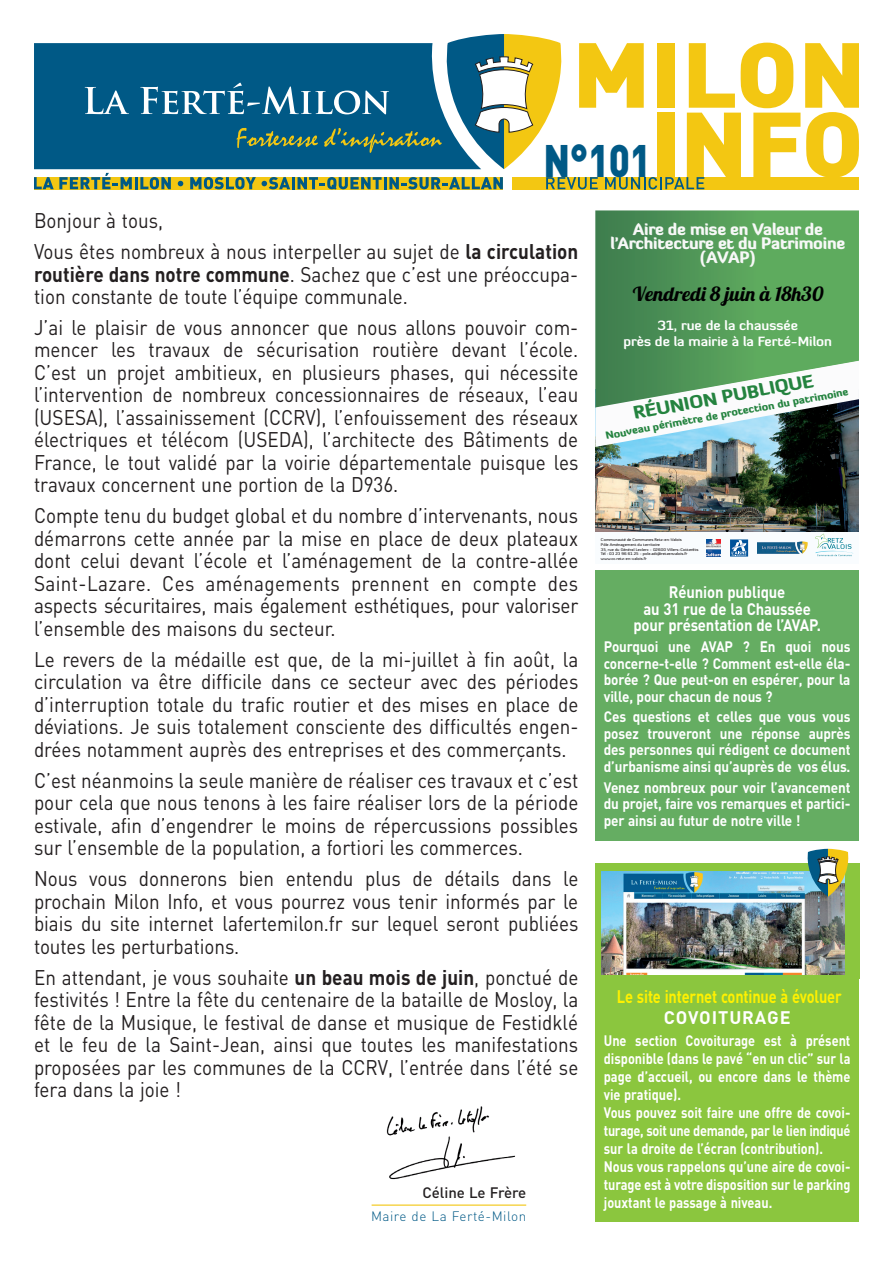
<style>
.page{position:relative;width:893px;height:1263px;background:#fff}
.page>*{position:absolute;margin:0;border:0;box-sizing:border-box;transform-origin:0 0}
.t1{font:900 45px "DIN";color:#005986;scale:.85 1}
.t2{font:21px/22.5px "DIN";color:#231f20;text-align:justify;scale:.9 1}
.t3{font:19.5px "Lobster 1.4";color:#000001;scale:1.06 1}
.t4{font:700 18px "DIN";letter-spacing:-.01em;color:#fff101;scale:.81 1}
.t5{font:700 18px "DIN";letter-spacing:.05em;color:#fff}
.t6{font:900 17.55px "Diavlo";color:#24833f;scale:1.05 1}
.t7{font:700 16.5px/16.5px "DIN";letter-spacing:-.01em;color:#fff;text-align:center;scale:.9 1}
.t8{font:900 16.05px/13.8px "Diavlo";letter-spacing:-.015em;color:#f7f8f7;text-align:center}
.t9{font:700 15px/16.5px "DIN";letter-spacing:-.01em;color:#fff;text-align:justify;scale:.9 1}
.t10{font:700 15px/18px "DIN";letter-spacing:-.01em;color:#fff;scale:.85 1}
.t11{font:500 15px "DIN";letter-spacing:-.005em;color:#231f20}
.t12{font:300 13.5px "DIN";letter-spacing:.035em;color:#005986}
.t13{font:700 13.05px/15.6px "Diavlo";color:#fff;text-align:center;scale:1.06 1}
.t14{font:900 10.05px "Diavlo";color:#24833f;scale:1.05 1}
.t15{font:500 3.9px/4.7px "Diavlo";color:#231f20;scale:1.06 1}
.s1{font-weight:700}
</style>
<div class="page">
<img style="left:386px;top:1106px;width:129px;height:74px">
<div style="left:595px;top:863px;width:264px;height:115px;background:#8bc63e"></div>
<div style="left:595px;top:975px;width:264px;height:246px;background:#8bc63e"></div>
<img style="left:602px;top:872px;width:243px;height:102px">
<svg style="left:803px;top:849px;width:46px;height:48px;background:#8ca481"></svg>
<svg style="left:34px;top:34px;width:825px;height:156px"></svg>
<div style="left:503px;top:175px;width:9px;height:17px;background:#fff"></div>
<hr style="left:372px;top:1204px;width:154px;height:2px;background:#f3c712">
<img style="left:595px;top:447px;width:264px;height:85px">
<svg style="left:595px;top:210px;width:264px;height:151px;background:#549c5a"></svg>
<svg style="left:595px;top:361px;width:264px;height:86px"></svg>
<div style="left:595px;top:532px;width:264px;height:31px;background:#f9fcfe"></div>
<svg style="left:815px;top:534px;width:38px;height:22px"></svg>
<img style="left:757px;top:541px;width:51px;height:13px">
<svg style="left:730px;top:539px;width:18px;height:17px"></svg>
<img style="left:706px;top:539px;width:14px;height:17px">
<div style="left:595px;top:570px;width:264px;height:270px;background:#65ad62"></div>
<h1 class="t1" style="left:543px;top:131px;width:128px">N°101</h1>
<p class="t2" style="left:34px;top:204px;width:606px;line-height:31px">Bonjour à tous,<br>Vous êtes nombreux à nous interpeller au sujet de <span class="s1">la circulation</span></p>
<p class="t2" style="left:34px;top:262px;width:606px"><span class="s1">routière dans notre commune</span>. Sachez que c’est une préoccupa&shy;tion constante de toute l’équipe communale.</p>
<p class="t2" style="left:34px;top:316px;width:606px">J’ai le plaisir de vous annoncer que nous allons pouvoir com&shy;mencer les travaux de sécurisation routière devant l’école.<br>C’est un projet ambitieux, en plusieurs phases, qui nécessite l’intervention de nombreux concessionnaires de réseaux, l’eau (USESA), l’assainissement (CCRV), l’enfouissement des réseaux électriques et télécom (USEDA), l’architecte des Bâtiments de France, le tout validé par la voirie départementale puisque les travaux concernent une portion de la D936.</p>
<p class="t2" style="left:34px;top:504px;width:606px">Compte tenu du budget global et du nombre d’intervenants, nous démarrons cette année par la mise en place de deux plateaux dont celui devant l’école et l’aménagement de la contre-allée Saint-Lazare. Ces aménagements prennent en compte des aspects sécuritaires, mais également esthétiques, pour valoriser l’ensemble des maisons du secteur.</p>
<p class="t2" style="left:34px;top:648px;width:606px">Le revers de la médaille est que, de la mi-juillet à fin août, la circulation va être difficile dans ce secteur avec des périodes d’interruption totale du trafic routier et des mises en place de déviations. Je suis totalement consciente des difficultés engen&shy;drées notamment auprès des entreprises et des commerçants.</p>
<p class="t2" style="left:34px;top:769px;width:606px">C’est néanmoins la seule manière de réaliser ces travaux et c’est pour cela que nous tenons à les faire réaliser lors de la période estivale, afin d’engendrer le moins de répercussions possibles sur l’ensemble de la population, a fortiori les commerces.</p>
<p class="t2" style="left:34px;top:867px;width:606px">Nous vous donnerons bien entendu plus de détails dans le prochain Milon Info, et vous pourrez vous tenir informés par le biais du site internet lafertemilon.fr sur lequel seront publiées toutes les perturbations.</p>
<p class="t2" style="left:34px;top:966px;width:606px">En attendant, je vous souhaite <span class="s1">un beau mois de juin</span>, ponctué de festivités ! Entre la fête du centenaire de la bataille de Mosloy, la fête de la Musique, le festival de danse et musique de Festidklé et le feu de la Saint-Jean, ainsi que toutes les manifestations proposées par les communes de la CCRV, l’entrée dans l’été se fera dans la joie !</p>
<p class="t11" style="left:422px;top:1183px;width:105px">Céline Le Frère</p>
<p class="t12" style="left:371px;top:1207px;width:157px">Maire de La Ferté-Milon</p>
<p class="t8" style="left:610px;top:222px;width:236px">Aire de mise en Valeur de l’Architecture et du Patrimoine (AVAP)</p>
<p class="t3" style="left:633px;top:281px;width:181px">Vendredi 8 juin à 18h30</p>
<p class="t13" style="left:624px;top:317px;width:198px">31, rue de la chaussée<br>près de la mairie à la Ferté-Milon</p>
<p class="t6" style="left:632px;top:401px;width:176px;rotate:-10deg">RÉUNION PUBLIQUE</p>
<p class="t14" style="left:604px;top:428px;width:236px;rotate:-10deg">Nouveau périmètre de protection du patrimoine</p>
<p class="t15" style="left:601px;top:538px;width:94px">Communauté de Communes Retz-en-Valois<br>Pôle Aménagement du territoire<br>35, rue du Général Leclerc - 02600 Villers-Cotterêts Tél : 03 23 96 61 25 - pole.adt@retzenvalois.fr www.cc.retz-en-valois.fr</p>
<p class="t7" style="left:633px;top:583px;width:210px">Réunion publique<br>au 31 rue de la Chaussée pour présentation de l’AVAP.</p>
<p class="t9" style="left:604px;top:638px;width:276px">Pourquoi une AVAP ? En quoi nous concerne-t-elle ? Comment est-elle éla&shy;borée ? Que peut-on en espérer, pour la ville, pour chacun de nous ?</p>
<p class="t9" style="left:604px;top:708px;width:276px">Ces questions et celles que vous vous posez trouveront une réponse auprès des personnes qui rédigent ce document d’urbanisme ainsi qu’auprès de vos élus.</p>
<p class="t9" style="left:604px;top:778px;width:276px">Venez nombreux pour voir l’avancement du projet, faire vos remarques et partici&shy;per ainsi au futur de notre ville !</p>
<p class="t4" style="left:617px;top:985px;width:279px">Le site internet continue à évoluer</p>
<p class="t5" style="left:664px;top:1006px;width:128px">COVOITURAGE</p>
<p class="t10" style="left:604px;top:1031px;width:292px">Une section Covoiturage est à présent disponible (dans le pavé “en un clic” sur la page d’accueil, ou encore dans le thème vie pratique).<br>Vous pouvez soit faire une offre de covoi&shy;turage, soit une demande, par le lien indiqué sur la droite de l’écran (contribution).<br>Nous vous rappelons qu’une aire de covoi&shy;turage est à votre disposition sur le parking jouxtant le passage à niveau.</p>
</div>
